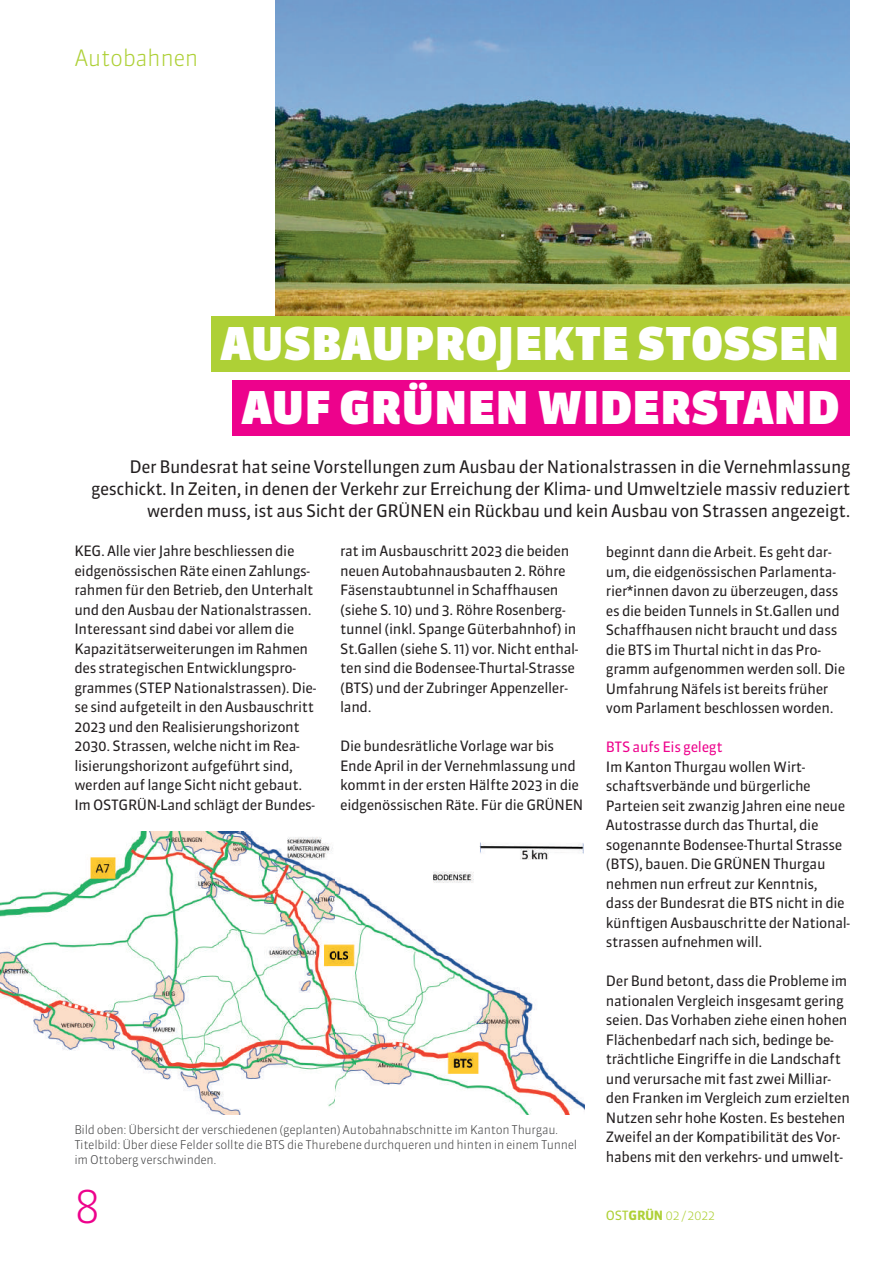
<style>
.page{position:relative;width:893px;height:1263px;background:#fff}
.page>*{position:absolute;margin:0;border:0;box-sizing:border-box;transform-origin:0 0}
.t1{font:900 45px "Sanuk OT";letter-spacing:.01em;color:#fff}
.t2{font:300 45px "Sanuk OT";color:#ed028c}
.t3{font:300 22.5px "Sanuk OT";letter-spacing:-.025em;color:#aed036}
.t4{font:17.25px/22.2px "Sanuk OT";letter-spacing:-.025em;color:#231f20;text-align:right}
.t5{font:14.25px/19.5px "Sanuk OT";letter-spacing:-.025em;color:#231f20}
.t6{font:14.25px "Sanuk OT";color:#ed028c}
.t7{font:300 12.75px "Sanuk OT";letter-spacing:-.025em;color:#aed036}
.t8{font:300 12px/15px "Sanuk OT";letter-spacing:-.025em;color:#3f3f40}
.s1{font-weight:400}
.s2{font-weight:700}
</style>
<div class="page">
<img style="left:275px;top:0;width:574px;height:316px">
<div style="left:232px;top:380px;width:617px;height:55px;background:#ed028c"></div>
<div style="left:211px;top:316px;width:638px;height:55px;background:#aed036"></div>
<img style="left:0;top:831px;width:585px;height:283px">
<h2 class="t3" style="left:74px;top:44px;width:126px">Autobahnen</h2>
<h1 class="t1" style="left:221px;top:316px;width:619px">AUSBAUPROJEKTE STOSSEN</h1>
<h1 class="t1" style="left:242px;top:380px;width:599px">AUF GRÜNEN WIDERSTAND</h1>
<p class="t4" style="left:91px;top:455px;width:761px">Der Bundesrat hat seine Vorstellungen zum Ausbau der Nationalstrassen in die Vernehmlassung geschickt. In Zeiten, in denen der Verkehr zur Erreichung der Klima- und Umweltziele massiv reduziert werden muss, ist aus Sicht der GRÜNEN ein Rückbau und kein Ausbau von Strassen angezeigt.</p>
<p class="t5" style="left:74px;top:541px;width:243px">KEG. Alle vier Jahre beschliessen die eidgenössischen Räte einen Zahlungs&shy;rahmen für den Betrieb, den Unterhalt und den Ausbau der Nationalstrassen.<br>Interessant sind dabei vor allem die Kapazitätserweiterungen im Rahmen des strategischen Entwicklungspro&shy;grammes (STEP Nationalstrassen). Die&shy;se sind aufgeteilt in den Ausbauschritt 2023 und den Realisierungshorizont 2030. Strassen, welche nicht im Rea&shy;lisierungshorizont aufgeführt sind, werden auf lange Sicht nicht gebaut.<br>Im OSTGRÜN-Land schlägt der Bundes-</p>
<p class="t5" style="left:606px;top:542px;width:241px">beginnt dann die Arbeit. Es geht dar&shy;um, die eidgenössischen Parlamenta&shy;rier*innen davon zu überzeugen, dass es die beiden Tunnels in St.Gallen und Schaffhausen nicht braucht und dass die BTS im Thurtal nicht in das Pro&shy;gramm aufgenommen werden soll. Die Umfahrung Näfels ist bereits früher vom Parlament beschlossen worden.</p>
<p class="t5" style="left:340px;top:541px;width:240px">rat im Ausbauschritt 2023 die beiden neuen Autobahnausbauten 2. Röhre Fäsenstaubtunnel in Schaffhausen (siehe S. 10) und 3. Röhre Rosenberg&shy;tunnel (inkl. Spange Güterbahnhof) in St.Gallen (siehe S. 11) vor. Nicht enthal&shy;ten sind die Bodensee-Thurtal-Strasse (BTS) und der Zubringer Appenzeller&shy;land.</p>
<p class="t5" style="left:340px;top:736px;width:245px">Die bundesrätliche Vorlage war bis Ende April in der Vernehmlassung und kommt in der ersten Hälfte 2023 in die eidgenössischen Räte. Für die GRÜNEN</p>
<p class="t6" style="left:606px;top:738px;width:118px">BTS aufs Eis gelegt</p>
<p class="t5" style="left:606px;top:757px;width:246px">Im Kanton Thurgau wollen Wirt&shy;schaftsverbände und bürgerliche Parteien seit zwanzig Jahren eine neue Autostrasse durch das Thurtal, die sogenannte Bodensee-Thurtal Strasse (BTS), bauen. Die GRÜNEN Thurgau nehmen nun erfreut zur Kenntnis,<br>dass der Bundesrat die BTS nicht in die künftigen Ausbauschritte der National&shy;strassen aufnehmen will.</p>
<p class="t5" style="left:606px;top:971px;width:246px">Der Bund betont, dass die Probleme im nationalen Vergleich insgesamt gering seien. Das Vorhaben ziehe einen hohen Flächenbedarf nach sich, bedinge be&shy;trächtliche Eingriffe in die Landschaft und verursache mit fast zwei Milliar&shy;den Franken im Vergleich zum erzielten Nutzen sehr hohe Kosten. Es bestehen Zweifel an der Kompatibilität des Vor&shy;habens mit den verkehrs- und umwelt-</p>
<p class="t8" style="left:74px;top:1122px;width:504px">Bild oben: Übersicht der verschiedenen (geplanten) Autobahnabschnitte im Kanton Thurgau.<br>Titelbild: Über diese Felder sollte die BTS die Thurebene durchqueren und hinten in einem Tunnel im Ottoberg verschwinden.</p>
<h1 class="t2" style="left:75px;top:1179px;width:27px">8</h1>
<p class="t7" style="left:606px;top:1207px;width:111px"><span class="s1">OST</span><span class="s2">GRÜN</span> 02 / 2022</p>
</div>
